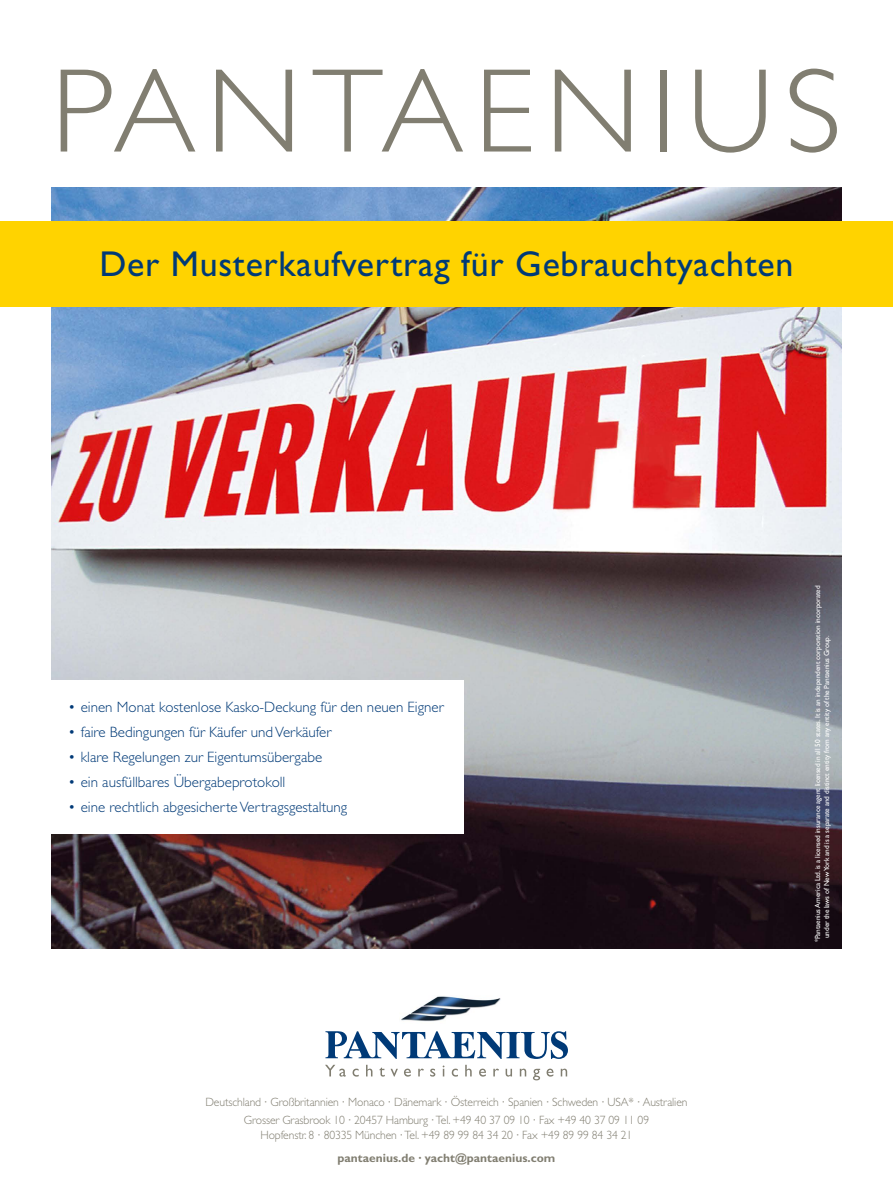
<style>
.page{position:relative;width:893px;height:1191px;background:#fff}
.page>*{position:absolute;margin:0;border:0;box-sizing:border-box;transform-origin:0 0}
.t1{font:300 120px "Gill Sans Std";letter-spacing:.085em;color:#817e71}
.t2{font:36px "Gill Sans Std";letter-spacing:.02em;color:#003a77}
.t3{font:300 15px "Gill Sans Std";color:#003a77}
.t4{font:300 12px/18.6px "Gill Sans Std";letter-spacing:-.01em;color:#817e71;text-align:center}
.t5{font:700 12px "Gill Sans Std";color:#817e71}
.t6{font:7.5px/9px "Gill Sans Std";letter-spacing:-.01em;color:#fff}
</style>
<div class="page">
<img style="left:51px;top:187px;width:791px;height:761px">
<div style="left:0;top:221px;width:893px;height:85px;background:#ffd300"></div>
<img style="left:401px;top:996px;width:100px;height:26px">
<svg style="left:325px;top:1031px;width:243px;height:49px"></svg>
<div style="left:0;top:680px;width:463px;height:153px;background:#fff"></div>
<h1 class="t1" style="left:51px;top:44px;width:792px">PANTAENIUS</h1>
<h2 class="t2" style="left:99px;top:243px;width:696px">Der Musterkaufvertrag für Gebrauchtyachten</h2>
<p class="t3" style="left:68px;top:699px;width:377px">• einen Monat kostenlose Kasko-Deckung für den neuen Eigner</p>
<p class="t3" style="left:68px;top:724px;width:265px">• faire Bedingungen für Käufer und Verkäufer</p>
<p class="t3" style="left:68px;top:749px;width:256px">• klare Regelungen zur Eigentumsübergabe</p>
<p class="t3" style="left:68px;top:774px;width:219px">• ein ausfüllbares Übergabeprotokoll</p>
<p class="t3" style="left:68px;top:799px;width:281px">• eine rechtlich abgesicherte Vertragsgestaltung</p>
<p class="t4" style="left:205px;top:1092px;width:484px">Deutschland · Großbritannien · Monaco · Dänemark · Österreich · Spanien · Schweden · USA* · Australien<br>Grosser Grasbrook 10 · 20457 Hamburg · Tel. +49 40 37 09 10 · Fax +49 40 37 09 11 09</p>
<p class="t4" style="left:260px;top:1125px;width:373px">Hopfenstr. 8 · 80335 München · Tel. +49 89 99 84 34 20 · Fax +49 89 99 84 34 21</p>
<p class="t5" style="left:338px;top:1150px;width:219px">pantaenius.de · yacht@pantaenius.com</p>
<p class="t6" style="left:813px;top:938px;width:354px;text-indent:-4px;rotate:-90deg">*Pantaenius America Ltd. is a licensed insurance agent licensed in all 50 states. It is an independent corporation incorporated under the laws of New York and is a separate and distinct entity from any entity of the Pantaenius Group.</p>
</div>
